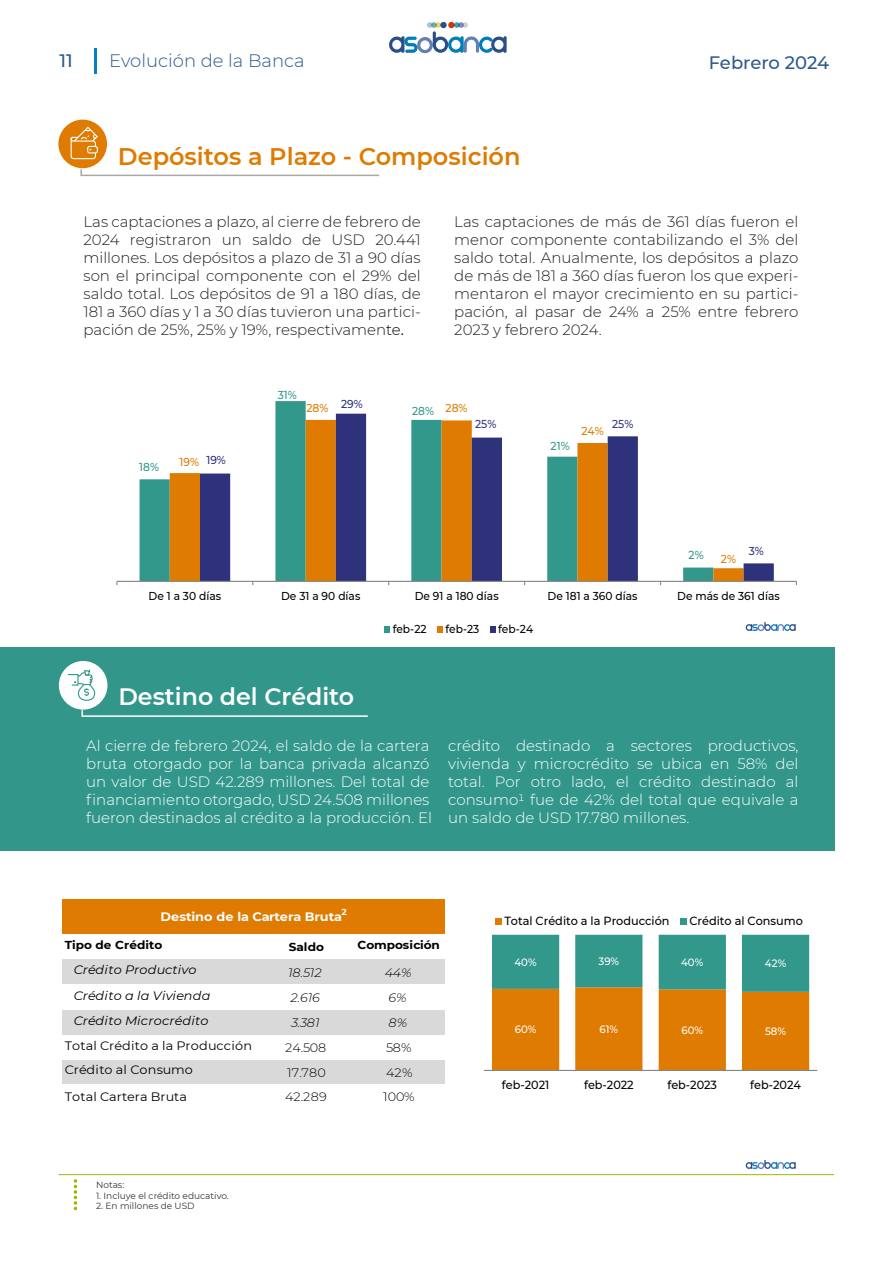
<style>
.page{position:relative;width:893px;height:1263px;background:#fff}
.page>*{position:absolute;margin:0;border:0;box-sizing:border-box;transform-origin:0 0}
.t1{font:600 24px "Montserrat";color:#de7b00}
.t2{font:600 23.7px "Montserrat";color:#fff}
.t3{font:300 18px "Montserrat";color:#2c598c}
.t4{font:500 18px "Montserrat";letter-spacing:-.005em;color:#2c598c}
.t5{font:300 15px/18px "Montserrat";color:#1d1d1b;text-align:justify}
.t6{font:300 15px/18px "Montserrat";color:#fff}
.t7{font:12.3px "Montserrat";letter-spacing:.01em;color:#000;scale:1.05 1}
.t8{font:italic 12.3px "Montserrat";letter-spacing:.01em;color:#000;scale:1.05 1}
.t9{font:300 12.3px "Montserrat";color:#000;scale:1.05 1}
.t10{font:italic 300 12.3px "Montserrat";letter-spacing:-.005em;color:#000;scale:1.05 1}
.t11{font:700 12.3px "Montserrat";letter-spacing:-.005em;color:#fff;scale:1.05 1}
.t12{font:500 11.85px "Montserrat";letter-spacing:-.005em;color:#000;scale:.96 1}
.t13{font:700 11.55px "Montserrat";letter-spacing:.005em;color:#000;scale:1.05 1}
.t14{font:500 11.4px "Montserrat";letter-spacing:.005em;color:#000;scale:.93 1}
.t15{font:500 11.4px "Montserrat";letter-spacing:.005em;color:#32988b;scale:.93 1}
.t16{font:500 11.4px "Montserrat";letter-spacing:.005em;color:#df7b00;scale:.93 1}
.t17{font:500 11.4px "Montserrat";letter-spacing:.005em;color:#2e327a;scale:.93 1}
.t18{font:500 10.65px "Montserrat";color:#fff;scale:.96 1}
.t19{font:9px "Montserrat";color:#333}
.t20{font:700 8.7px "Montserrat";color:#fff;scale:1.05 1}
.s1{color:#000}
.s2{font-weight:400;color:#000}
</style>
<div class="page">
<svg style="left:492px;top:935px;width:317px;height:135px;background:#a89956"></svg>
<hr style="left:484px;top:1070px;width:333px;height:1px;background:#868686">
<div style="left:496px;top:918px;width:6px;height:7px;background:#df7b00"></div>
<div style="left:681px;top:918px;width:6px;height:7px;background:#32988b"></div>
<div style="left:62px;top:899px;width:384px;height:36px;background:#df7b00"></div>
<hr style="left:445px;top:899px;width:1px;height:36px;background:#fff">
<div style="left:62px;top:934px;width:384px;height:26px;background:#fff"></div>
<div style="left:62px;top:959px;width:384px;height:26px;background:#d9d9d9"></div>
<svg style="left:445px;top:959px;width:1px;height:25px"></svg>
<div style="left:62px;top:984px;width:384px;height:26px;background:#fff"></div>
<div style="left:62px;top:1009px;width:384px;height:26px;background:#d9d9d9"></div>
<svg style="left:445px;top:1009px;width:1px;height:26px"></svg>
<div style="left:62px;top:1060px;width:384px;height:24px;background:#d9d9d9"></div>
<svg style="left:445px;top:1060px;width:1px;height:24px"></svg>
<svg style="left:140px;top:401px;width:226px;height:180px"></svg>
<svg style="left:170px;top:420px;width:30px;height:161px;fill:#df7b00"></svg>
<svg style="left:200px;top:414px;width:574px;height:167px"></svg>
<hr style="left:117px;top:581px;width:679px;height:1px;background:#868686">
<div style="left:203px;top:451px;width:26px;height:18px;background:#fff"></div>
<div style="left:472px;top:415px;width:28px;height:18px;background:#fff"></div>
<div style="left:609px;top:415px;width:28px;height:18px;background:#fff"></div>
<div style="left:746px;top:542px;width:21px;height:18px;background:#fff"></div>
<div style="left:384px;top:626px;width:6px;height:7px;background:#32988b"></div>
<div style="left:437px;top:626px;width:6px;height:7px;background:#df7b00"></div>
<div style="left:490px;top:626px;width:6px;height:7px;background:#2e327a"></div>
<div style="left:0;top:647px;width:835px;height:204px;background:#32978a"></div>
<div style="left:59px;top:661px;width:48px;height:49px;background:#fff;border-radius:50%"></div>
<svg style="left:80px;top:168px;width:299px;height:9px"></svg>
<div style="left:58px;top:120px;width:49px;height:48px;background:#de7b00;border-radius:50%"></div>
<svg style="left:81px;top:708px;width:287px;height:9px"></svg>
<svg style="left:70px;top:126px;width:28px;height:34px"></svg>
<hr style="left:95px;top:48px;width:2px;height:25px;background:#077fc0">
<svg style="left:74px;top:1179px;width:3px;height:31px"></svg>
<hr style="left:59px;top:1174px;width:775px;height:1px;background:#a2b500">
<svg style="left:389px;top:22px;width:118px;height:31px"></svg>
<svg style="left:68px;top:670px;width:28px;height:31px"></svg>
<svg style="left:746px;top:622px;width:50px;height:9px"></svg>
<svg style="left:746px;top:1160px;width:50px;height:9px"></svg>
<p class="t4" style="left:60px;top:48px;width:15px">11</p>
<p class="t3" style="left:109px;top:49px;width:197px">Evolución de la Banca</p>
<h1 class="t1" style="left:118px;top:139px;width:404px">Depósitos a Plazo - Composición</h1>
<p class="t4" style="left:709px;top:51px;width:122px">Febrero 2024</p>
<p class="t5" style="left:83px;top:212px;width:339px">Las captaciones a plazo, al cierre de febrero de 2024 registraron un saldo de USD 20.441 millones. Los depósitos a plazo de 31 a 90 días son el principal componente con el 29% del saldo total. Los depósitos de 91 a 180 días, de 181 a 360 días y 1 a 30 días tuvieron una partici&shy;pación de 25%, 25% y 19%, respectivamen<span class="s1">te</span><span class="s2">.</span></p>
<p class="t5" style="left:454px;top:212px;width:346px">Las captaciones de más de 361 días fueron el menor componente contabilizando el 3% del saldo total. Anualmente, los depósitos a plazo de más de 181 a 360 días fueron los que experi&shy;mentaron el mayor crecimiento en su partici&shy;pación, al pasar de 24% a 25% entre febrero 2023 y febrero 2024.</p>
<p class="t15" style="left:139px;top:459px;width:23px">18%</p>
<p class="t17" style="left:206px;top:452px;width:23px">19%</p>
<p class="t16" style="left:179px;top:454px;width:23px">19%</p>
<p class="t15" style="left:278px;top:387px;width:22px">31%</p>
<p class="t17" style="left:341px;top:396px;width:25px">29%</p>
<p class="t16" style="left:306px;top:400px;width:25px">28%</p>
<p class="t16" style="left:446px;top:400px;width:25px">28%</p>
<p class="t15" style="left:412px;top:403px;width:25px">28%</p>
<p class="t17" style="left:475px;top:416px;width:24px">25%</p>
<p class="t17" style="left:612px;top:416px;width:24px">25%</p>
<p class="t16" style="left:581px;top:423px;width:26px">24%</p>
<p class="t15" style="left:551px;top:438px;width:22px">21%</p>
<p class="t15" style="left:688px;top:547px;width:18px">2%</p>
<p class="t16" style="left:721px;top:551px;width:18px">2%</p>
<p class="t17" style="left:749px;top:543px;width:18px">3%</p>
<p class="t14" style="left:149px;top:588px;width:80px">De 1 a 30 días</p>
<p class="t14" style="left:281px;top:588px;width:87px">De 31 a 90 días</p>
<p class="t14" style="left:415px;top:588px;width:92px">De 91 a 180 días</p>
<p class="t14" style="left:547px;top:588px;width:98px">De 181 a 360 días</p>
<p class="t14" style="left:677px;top:588px;width:112px">De más de 361 días</p>
<p class="t14" style="left:393px;top:621px;width:38px">feb-22</p>
<p class="t14" style="left:445px;top:621px;width:38px">feb-23</p>
<p class="t14" style="left:498px;top:621px;width:39px">feb-24</p>
<h2 class="t2" style="left:118px;top:680px;width:237px">Destino del Crédito</h2>
<p class="t6" style="left:86px;top:736px;width:347px">Al cierre de febrero 2024, el saldo de la cartera bruta otorgado por la banca privada alcanzó un valor de USD 42.289 millones. Del total de financiamiento otorgado, USD 24.508 millones fueron destinados al crédito a la producción. El</p>
<p class="t6" style="left:448px;top:736px;width:352px;text-align:justify">crédito destinado a sectores productivos, vivienda y microcrédito se ubica en 58% del total. Por otro lado, el crédito destinado al consumo1 fue de 42% del total que equivale a un saldo de USD 17.780 millones.</p>
<p class="t11" style="left:161px;top:908px;width:174px">Destino de la Cartera Bruta</p>
<p class="t20" style="left:342px;top:905px;width:7px">2</p>
<p class="t13" style="left:65px;top:937px;width:95px">Tipo de Crédito</p>
<p class="t13" style="left:289px;top:939px;width:35px">Saldo</p>
<p class="t13" style="left:357px;top:937px;width:80px">Composición</p>
<p class="t8" style="left:74px;top:961px;width:118px">Crédito Productivo</p>
<p class="t10" style="left:288px;top:964px;width:34px">18.512</p>
<p class="t10" style="left:385px;top:964px;width:27px">44%</p>
<p class="t8" style="left:74px;top:987px;width:132px">Crédito a la Vivienda</p>
<p class="t10" style="left:290px;top:989px;width:30px">2.616</p>
<p class="t10" style="left:388px;top:989px;width:19px">6%</p>
<p class="t8" style="left:74px;top:1012px;width:130px">Crédito Microcrédito</p>
<p class="t10" style="left:291px;top:1014px;width:29px">3.381</p>
<p class="t10" style="left:388px;top:1014px;width:19px">8%</p>
<p class="t7" style="left:65px;top:1037px;width:180px">Total Crédito a la Producción</p>
<p class="t9" style="left:285px;top:1039px;width:41px">24.508</p>
<p class="t9" style="left:386px;top:1039px;width:26px">58%</p>
<p class="t7" style="left:65px;top:1061px;width:123px">Crédito al Consumo</p>
<p class="t9" style="left:287px;top:1064px;width:38px">17.780</p>
<p class="t9" style="left:386px;top:1064px;width:27px">42%</p>
<p class="t7" style="left:65px;top:1088px;width:118px">Total Cartera Bruta</p>
<p class="t9" style="left:285px;top:1088px;width:41px">42.289</p>
<p class="t9" style="left:383px;top:1088px;width:32px">100%</p>
<p class="t19" style="left:96px;top:1179px;width:30px">Notas:</p>
<p class="t19" style="left:96px;top:1189px;width:134px">1. Incluye el crédito educativo.</p>
<p class="t19" style="left:96px;top:1200px;width:100px">2. En millones de USD</p>
<p class="t12" style="left:504px;top:913px;width:173px">Total Crédito a la Producción</p>
<p class="t12" style="left:689px;top:913px;width:120px">Crédito al Consumo</p>
<p class="t18" style="left:514px;top:954px;width:25px">40%</p>
<p class="t18" style="left:599px;top:954px;width:23px">39%</p>
<p class="t18" style="left:681px;top:955px;width:25px">40%</p>
<p class="t18" style="left:765px;top:956px;width:24px">42%</p>
<p class="t18" style="left:515px;top:1022px;width:24px">60%</p>
<p class="t18" style="left:600px;top:1021px;width:21px">61%</p>
<p class="t18" style="left:681px;top:1022px;width:24px">60%</p>
<p class="t18" style="left:765px;top:1024px;width:23px">58%</p>
<p class="t12" style="left:502px;top:1077px;width:51px">feb-2021</p>
<p class="t12" style="left:584px;top:1077px;width:53px">feb-2022</p>
<p class="t12" style="left:667px;top:1077px;width:53px">feb-2023</p>
<p class="t12" style="left:750px;top:1077px;width:54px">feb-2024</p>
</div>
